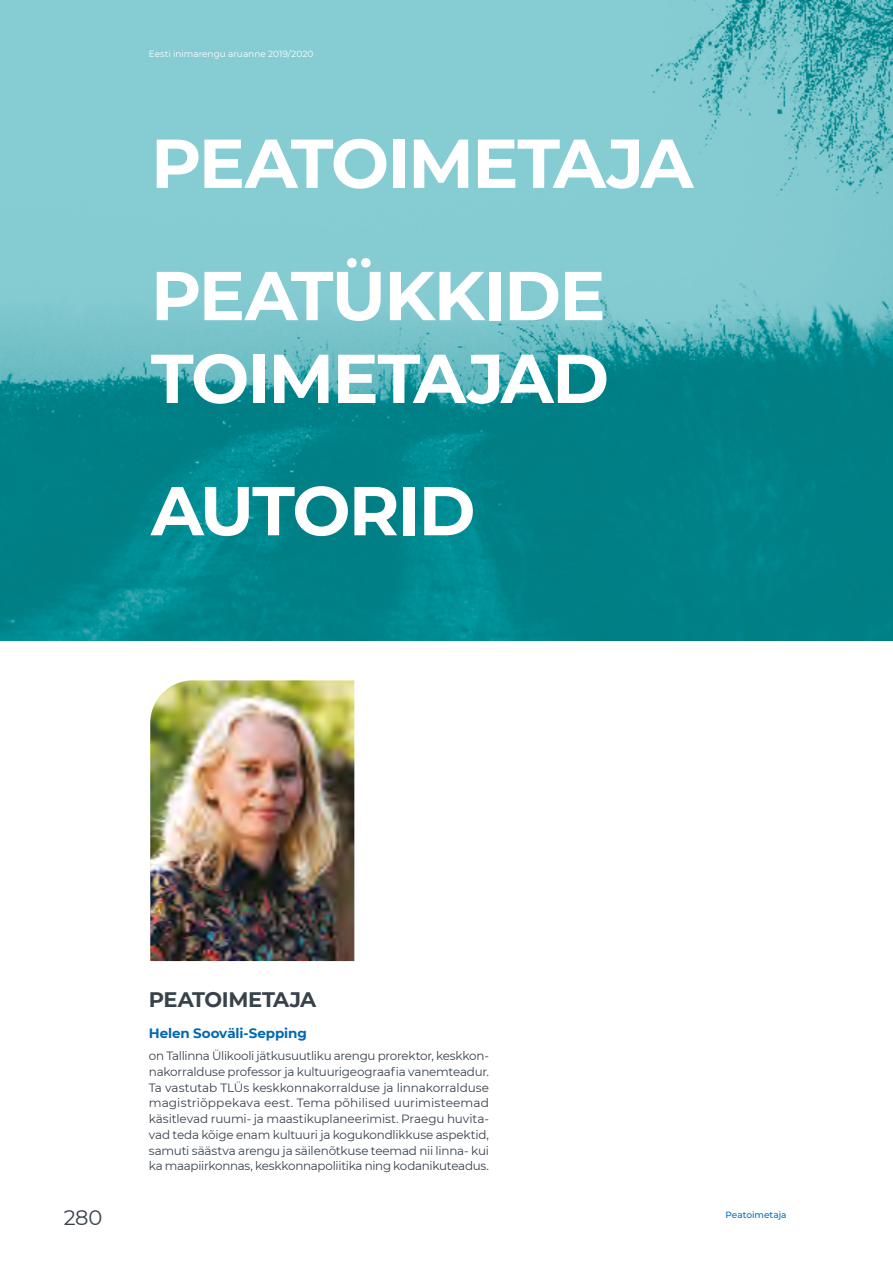
<style>
.page{position:relative;width:893px;height:1263px;background:#fff}
.page>*{position:absolute;margin:0;border:0;box-sizing:border-box;transform-origin:0 0}
.t1{font:700 69px/132.3px "Montserrat";letter-spacing:-.025em;color:#fff}
.t2{font:700 21px "Montserrat";letter-spacing:-.02em;color:#39414b}
.t3{font:21px "Montserrat";color:#39414b}
.t4{font:700 13.5px "Montserrat";letter-spacing:-.005em;color:#0069b4}
.t5{font:12px/15.8px "Montserrat";letter-spacing:-.025em;color:#39414b;text-align:justify}
.t6{font:9px "Montserrat";color:#fff}
.t7{font:500 9px "Montserrat";color:#0071b9}
</style>
<div class="page">
<img style="left:0;top:0;width:893px;height:641px">
<img style="left:150px;top:680px;width:204px;height:281px">
<p class="t6" style="left:149px;top:47px;width:166px">Eesti inimarengu aruanne 2019/2020</p>
<h1 class="t1" style="left:151px;top:94px;width:544px">PEATOIMETAJA<br>PEATÜKKIDE</h1>
<h1 class="t1" style="left:151px;top:309px;width:460px">TOIMETAJAD<br>AUTORID</h1>
<h2 class="t3" style="left:64px;top:1203px;width:40px">280</h2>
<h2 class="t2" style="left:149px;top:984px;width:169px">PEATOIMETAJA</h2>
<p class="t4" style="left:149px;top:1024px;width:159px">Helen Sooväli-Sepping</p>
<p class="t5" style="left:149px;top:1047px;width:342px">on Tallinna Ülikooli jätkusuutliku arengu prorektor, keskkon&shy;nakorralduse professor ja kultuurigeograafia vanemteadur.<br>Ta vastutab TLÜs keskkonnakorralduse ja linnakorralduse magistriõppekava eest. Tema põhilised uurimisteemad käsitlevad ruumi- ja maastikuplaneerimist. Praegu huvita&shy;vad teda kõige enam kultuuri ja kogukondlikkuse aspektid, samuti säästva arengu ja säilenõtkuse teemad nii linna- kui ka maapiirkonnas, keskkonnapoliitika ning kodanikuteadus.</p>
<p class="t7" style="left:725px;top:1208px;width:63px">Peatoimetaja</p>
</div>
